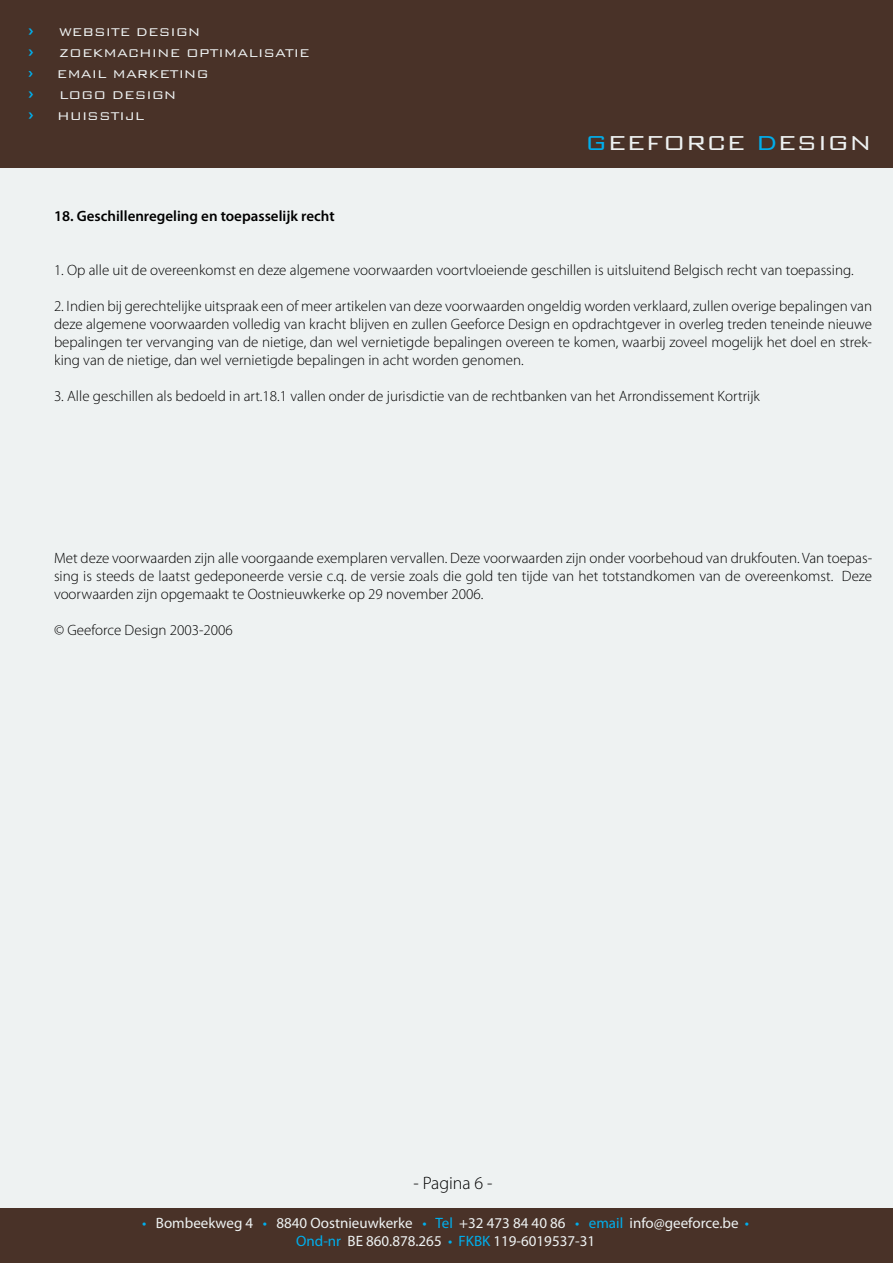
<style>
.page{position:relative;width:893px;height:1263px;background:#fff}
.page>*{position:absolute;margin:0;border:0;box-sizing:border-box;transform-origin:0 0}
.t1{font:300 27px "Bank Gothic BT";color:#eef2f2}
.t2{font:500 21px "Bank Gothic BT";color:#00aeec}
.t3{font:300 18px "Myriad Pro";color:#000}
.t4{font:300 15px/18px "Myriad Pro";color:#000;text-align:justify}
.t5{font:15px/18px "Myriad Pro";color:#eef2f2;text-align:center}
.t6{font:300 15px/21px "Bank Gothic BT";color:#eef2f2}
.t7{font:600 15px "Myriad Pro";color:#000}
.s1{font-weight:500;font-size:21px;color:#00aeec}
.s2{font-weight:500;font-size:19.5px;color:#00aeec}
.s3{color:#00aeec}
</style>
<div class="page">
<div style="left:0;top:132px;width:893px;height:1104px;background:#eef2f2"></div>
<div style="left:0;top:0;width:893px;height:167px;background:#493228"></div>
<div style="left:0;top:1208px;width:893px;height:54px;background:#493228"></div>
<p class="t6" style="left:28px;top:21px;width:283px"><span class="s1">›</span> WEBSITE DESIGN<br><span class="s1">›</span> ZOEKMACHINE OPTIMALISATIE <span class="s2">›</span> EMAIL MARKETING<br><span class="s1">›</span> LOGO DESIGN</p>
<h2 class="t2" style="left:28px;top:103px;width:8px">›</h2>
<p class="t6" style="left:57px;top:105px;width:89px">HUISSTIJL</p>
<h1 class="t1" style="left:585px;top:128px;width:288px"><span class="s3">G</span>EEFORCE <span class="s3">D</span>ESIGN</h1>
<p class="t7" style="left:54px;top:208px;width:282px">18. Geschillenregeling en toepasselijk recht</p>
<p class="t4" style="left:54px;top:262px;width:801px">1. Op alle uit de overeenkomst en deze algemene voorwaarden voortvloeiende geschillen is uitsluitend Belgisch recht van toepassing.</p>
<p class="t4" style="left:54px;top:298px;width:820px">2. Indien bij gerechtelijke uitspraak een of meer artikelen van deze voorwaarden ongeldig worden verklaard, zullen overige bepalingen van deze algemene voorwaarden volledig van kracht blijven en zullen Geeforce Design en opdrachtgever in overleg treden teneinde nieuwe bepalingen ter vervanging van de nietige, dan wel vernietigde bepalingen overeen te komen, waarbij zoveel mogelijk het doel en strek&shy;king van de nietige, dan wel vernietigde bepalingen in acht worden genomen.</p>
<p class="t4" style="left:54px;top:388px;width:707px">3. Alle geschillen als bedoeld in art.18.1 vallen onder de jurisdictie van de rechtbanken van het Arrondissement Kortrijk</p>
<p class="t4" style="left:54px;top:550px;width:820px">Met deze voorwaarden zijn alle voorgaande exemplaren vervallen. Deze voorwaarden zijn onder voorbehoud van drukfouten. Van toepas&shy;sing is steeds de laatst gedeponeerde versie c.q. de versie zoals die gold ten tijde van het totstandkomen van de overeenkomst. Deze voorwaarden zijn opgemaakt te Oostnieuwkerke op 29 november 2006.</p>
<p class="t4" style="left:54px;top:622px;width:180px">© Geeforce Design 2003-2006</p>
<p class="t3" style="left:413px;top:1173px;width:81px">- Pagina 6 -</p>
<p class="t5" style="left:142px;top:1215px;width:609px"><span class="s3">•</span> Bombeekweg 4 <span class="s3">•</span> 8840 Oostnieuwkerke <span class="s3">• Tel</span> +32 473 84 40 86 <span class="s3">• email</span> info@geeforce.be <span class="s3">•<br>Ond-nr</span> BE 860.878.265 <span class="s3">• FKBK</span> 119-6019537-31</p>
</div>
